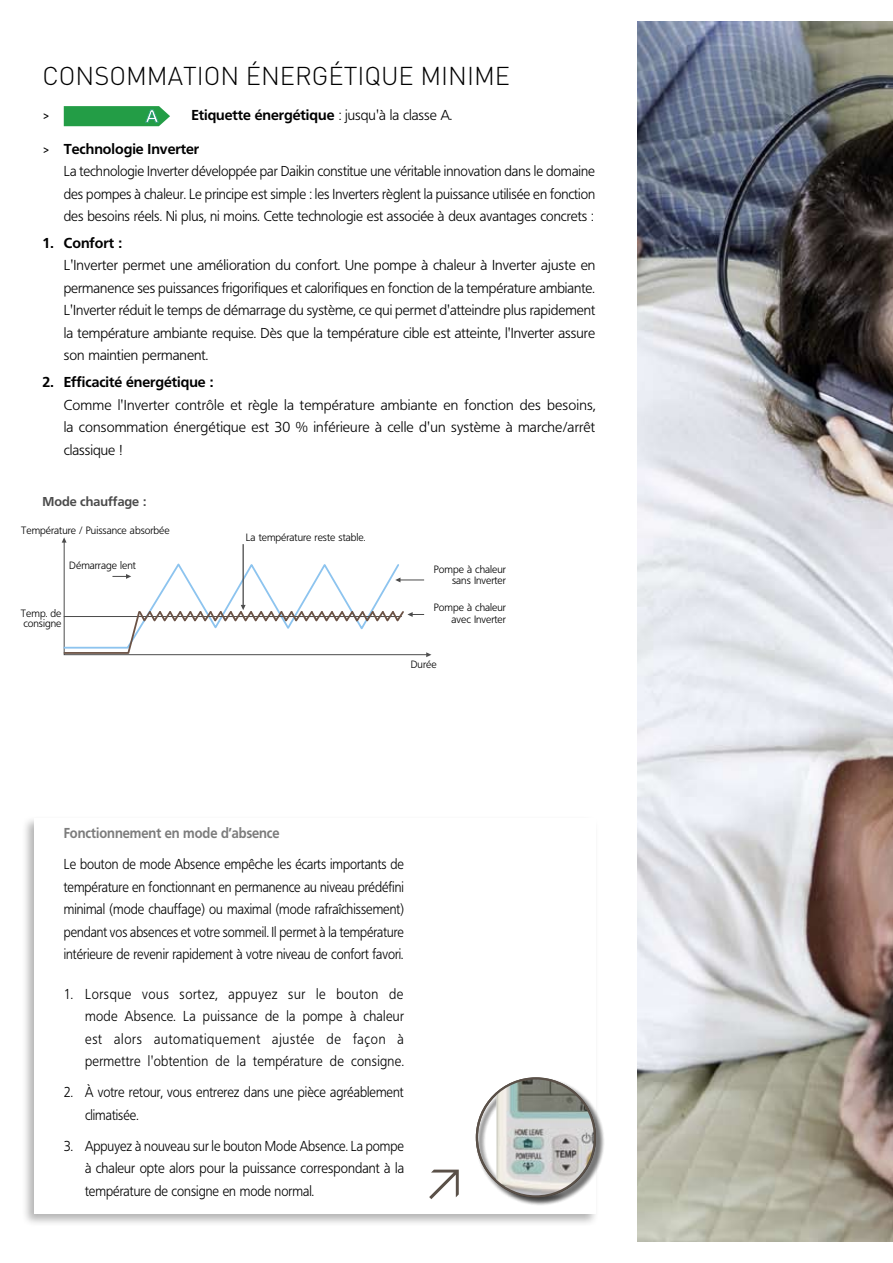
<style>
.page{position:relative;width:893px;height:1263px;background:#fff}
.page>*{position:absolute;margin:0;border:0;box-sizing:border-box;transform-origin:0 0}
.t1{font:300 25.5px "DIN";color:#000}
.t2{font:300 14.25px/22.5px "Frutiger BSK45";color:#000;text-align:justify}
.t3{font:300 14.25px/22.5px "Frutiger BSK45";color:#000;text-align:justify;scale:.91 1}
.t4{font:300 14.25px/22.5px "Frutiger BSK45";color:#000;text-align:justify;scale:.96 1}
.t5{font:300 14.25px/22.5px "Frutiger BSK45";color:#000;text-align:justify;scale:.93 1}
.t6{font:300 14.25px/22.5px "Frutiger BSK45";color:#000;text-align:justify;scale:.92 1}
.t7{font:700 14.25px "Frutiger BSK65";color:#000}
.t8{font:700 14.25px "Frutiger BSK65";color:#7c7c7c;scale:.91 1}
.t9{font:14.25px "DIN";color:#000}
.t10{font:700 12.75px "Frutiger BSK65";color:#4b4b4b}
.t11{font:300 10.5px/11.2px "Frutiger BSK45";color:#000;text-align:right}
.s1{font-family:"Frutiger BSK45";font-weight:300}
.s2{font-family:"DIN";font-weight:400}
</style>
<div class="page">
<img style="left:638px;top:21px;width:255px;height:1221px">
<svg style="left:64px;top:106px;width:106px;height:20px"></svg>
<svg style="left:62px;top:537px;width:369px;height:120px"></svg>
<div style="left:21px;top:815px;width:578px;height:412px;background:#000;opacity:.3"></div>
<div style="left:34px;top:819px;width:562px;height:395px;background:#fff"></div>
<svg style="left:429px;top:1169px;width:30px;height:30px"></svg>
<div style="left:475px;top:1077px;width:129px;height:129px;background:#000;opacity:.5"></div>
<img style="left:496px;top:1078px;width:99px;height:118px">
<div style="left:476px;top:1077px;width:120px;height:120px;border:2px solid #5a5048;border-radius:50%"></div>
<h1 class="t1" style="left:43px;top:58px;width:469px">CONSOMMATION ÉNERGÉTIQUE MINIME</h1>
<p class="t9" style="left:43px;top:107px;width:9px">&gt;</p>
<p class="t7" style="left:191px;top:106px;width:262px">Etiquette énergétique <span class="s1">: jusqu'à la classe A.</span></p>
<p class="t7" style="left:43px;top:140px;width:158px"><span class="s2">&gt;</span> Technologie Inverter</p>
<p class="t4" style="left:64px;top:160px;width:555px">La technologie Inverter développée par Daikin constitue une véritable innovation dans le domaine des pompes à chaleur. Le principe est simple : les Inverters règlent la puissance utilisée en fonction des besoins réels. Ni plus, ni moins. Cette technologie est associée à deux avantages concrets :</p>
<p class="t7" style="left:43px;top:234px;width:81px">1. Confort :</p>
<p class="t2" style="left:64px;top:254px;width:533px">L'Inverter permet une amélioration du confort. Une pompe à chaleur à Inverter ajuste en permanence ses puissances frigorifiques et calorifiques en fonction de la température ambiante.<br>L'Inverter réduit le temps de démarrage du système, ce qui permet d'atteindre plus rapidement la température ambiante requise. Dès que la température cible est atteinte, l'Inverter assure son maintien permanent.</p>
<p class="t7" style="left:43px;top:373px;width:172px">2. Efficacité énergétique :</p>
<p class="t2" style="left:64px;top:394px;width:533px">Comme l'Inverter contrôle et règle la température ambiante en fonction des besoins, la consommation énergétique est 30 % inférieure à celle d'un système à marche/arrêt classique !</p>
<p class="t10" style="left:43px;top:494px;width:105px">Mode chauffage :</p>
<p class="t11" style="left:21px;top:525px;width:150px">Température / Puissance absorbée</p>
<p class="t11" style="left:69px;top:560px;width:68px">Démarrage lent</p>
<p class="t11" style="left:246px;top:532px;width:121px">La température reste stable.</p>
<p class="t11" style="left:434px;top:564px;width:74px">Pompe à chaleur sans Inverter</p>
<p class="t11" style="left:21px;top:608px;width:42px;line-height:10.5px;text-align:left">Temp. de consigne</p>
<p class="t11" style="left:434px;top:602px;width:74px">Pompe à chaleur avec Inverter</p>
<p class="t11" style="left:411px;top:659px;width:27px">Durée</p>
<p class="t8" style="left:64px;top:824px;width:239px">Fonctionnement en mode d’absence</p>
<p class="t3" style="left:64px;top:853px;width:375px">Le bouton de mode Absence empêche les écarts importants de température en fonctionnant en permanence au niveau prédéfini minimal (mode chauffage) ou maximal (mode rafraîchissement) pendant vos absences et votre sommeil. Il permet à la température intérieure de revenir rapidement à votre niveau de confort favori.</p>
<p class="t5" style="left:85px;top:982px;width:344px;text-indent:-21px">1. Lorsque vous sortez, appuyez sur le bouton de mode Absence. La puissance de la pompe à chaleur est alors automatiquement ajustée de façon à permettre l'obtention de la température de consigne.</p>
<p class="t3" style="left:85px;top:1081px;width:352px;text-indent:-21px">2. À votre retour, vous entrerez dans une pièce agréablement climatisée.</p>
<p class="t6" style="left:85px;top:1134px;width:348px;text-indent:-21px">3. Appuyez à nouveau sur le bouton Mode Absence. La pompe à chaleur opte alors pour la puissance correspondant à la température de consigne en mode normal.</p>
</div>
